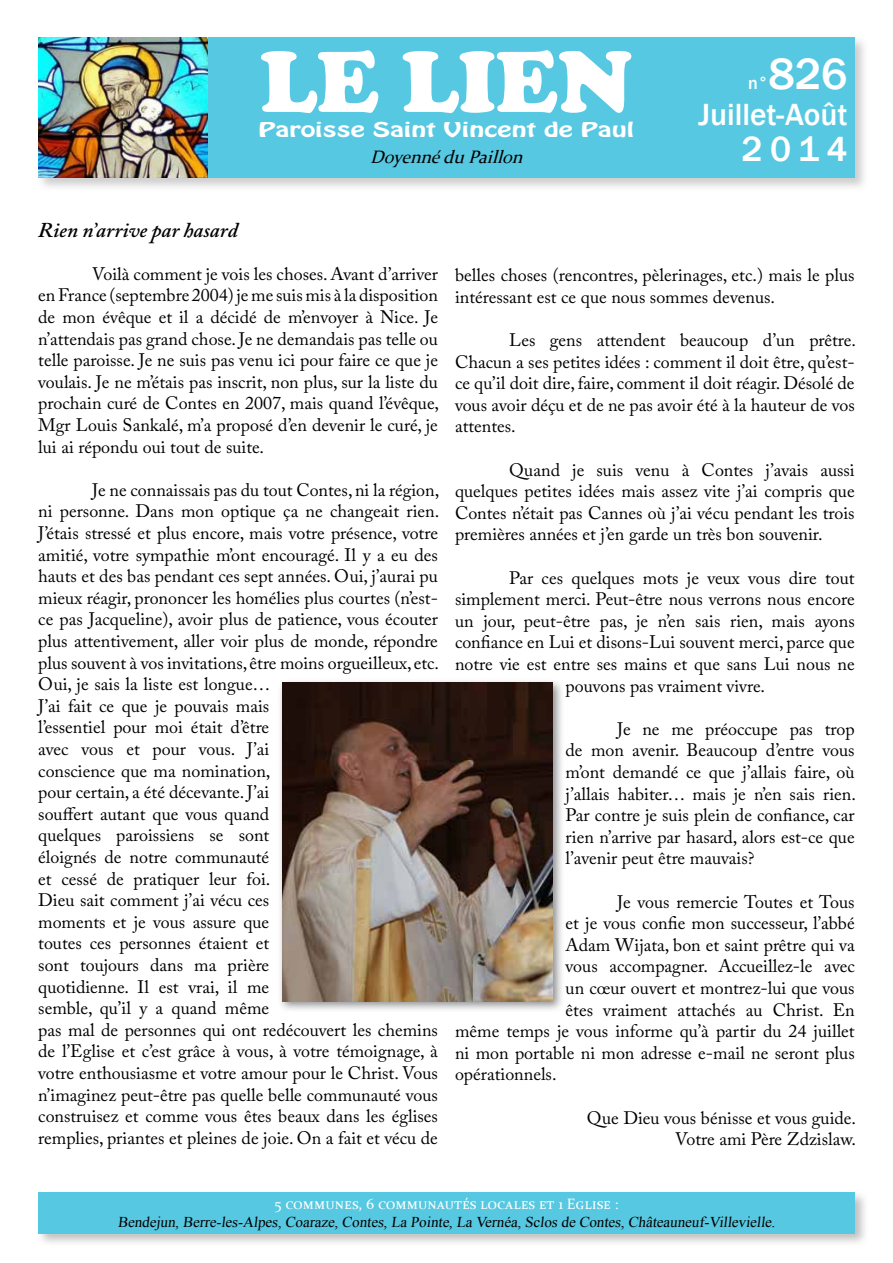
<style>
.page{position:relative;width:893px;height:1263px;background:#fff}
.page>*{position:absolute;margin:0;border:0;box-sizing:border-box;transform-origin:0 0}
.t1{font:900 90px "Cooper";color:#fff}
.t2{font:500 45px "Franklin Gothic";color:#fff}
.t3{font:500 36px "Franklin Gothic";color:#fff}
.t4{font:500 31.5px "Franklin Gothic";color:#fff}
.t5{font:italic 600 21px "Adobe Caslon Pro";color:#000}
.t6{font:18px/21.6px "Adobe Caslon Pro";color:#000;text-align:justify}
.t7{font:18px "Hobo Std";color:#fff;scale:1.5 1}
.t8{font:italic 18px "Constantia";color:#000}
.t9{font:500 18px "Franklin Gothic";color:#fff}
.t10{font:15px "Times New Roman";color:#000}
.t11{font:15px "Constantia";color:#fff}
</style>
<div class="page">
<div style="left:36px;top:35px;width:833px;height:156px;background:#bcbcbc;opacity:.75"></div>
<div style="left:38px;top:37px;width:817px;height:140px;background:#57c8e1"></div>
<div style="left:36px;top:1190px;width:833px;height:58px;background:#ababab;opacity:.75"></div>
<div style="left:38px;top:1192px;width:817px;height:41px;background:#57c8e1"></div>
<img style="left:38px;top:37px;width:170px;height:140px">
<div style="left:277px;top:678px;width:288px;height:335px;background:#6b6c6f;opacity:.75"></div>
<img style="left:282px;top:683px;width:271px;height:318px">
<h1 class="t1" style="left:260px;top:29px;width:374px">LE LIEN</h1>
<p class="t8" style="left:370px;top:145px;width:160px">DoyennéduPaillon</p>
<p class="t7" style="left:259px;top:118px;width:252px">Paroisse Saint Vincent de Paul</p>
<h2 class="t2" style="left:768px;top:46px;width:81px">826</h2>
<h3 class="t4" style="left:698px;top:95px;width:151px">Juillet-Août</h3>
<h3 class="t3" style="left:742px;top:127px;width:108px">2014</h3>
<p class="t9" style="left:748px;top:72px;width:22px">n°</p>
<p class="t5" style="left:38px;top:217px;width:201px">Rien n’arrive par hasard</p>
<p class="t6" style="left:38px;top:263px;width:402px;text-indent:54px">Voilà comment je vois les choses. Avant d’arriver en France (septembre 2004) je me suis mis à la disposition de mon évêque et il a décidé de m’envoyer à Nice. Je n’attendais pas grand chose. Je ne demandais pas telle ou telle paroisse. Je ne suis pas venu ici pour faire ce que je voulais. Je ne m’étais pas inscrit, non plus, sur la liste du prochain curé de Contes en 2007, mais quand l’évêque, Mgr Louis Sankalé, m’a proposé d’en devenir le curé, je lui ai répondu oui tout de suite.</p>
<p class="t6" style="left:38px;top:479px;width:402px;text-align:left;text-indent:54px">Je ne connaissais pas du tout Contes, ni la région, ni personne. Dans mon optique ça ne changeait rien.<br>J’étais stressé et plus encore, mais votre présence, votre amitié, votre sympathie m’ont encouragé. Il y a eu des hauts et des bas pendant ces sept années. Oui, j’aurai pu mieux réagir, prononcer les homélies plus courtes (n’est&shy;ce pas Jacqueline), avoir plus de patience, vous écouter plus attentivement, aller voir plus de monde, répondre plus souvent à vos invitations, être moins orgueilleux, etc.<br>Oui, je sais la liste est longue…<br>J’ai fait ce que je pouvais mais<br>l’essentiel pour moi était d’être<br>avec vous et pour vous. J’ai<br>conscience que ma nomination,<br>pour certain, a été décevante. J’ai<br>souffert autant que vous quand<br>quelques paroissiens se sont<br>éloignés de notre communauté<br>et cessé de pratiquer leur foi.<br>Dieu sait comment j’ai vécu ces<br>moments et je vous assure que<br>toutes ces personnes étaient et<br>sont toujours dans ma prière<br>quotidienne. Il est vrai, il me<br>semble, qu’il y a quand même<br>pas mal de personnes qui ont redécouvert les chemins de l’Eglise et c’est grâce à vous, à votre témoignage, à votre enthousiasme et votre amour pour le Christ. Vous n’imaginez peut-être pas quelle belle communauté vous construisez et comme vous êtes beaux dans les églises remplies, priantes et pleines de joie. On a fait et vécu de</p>
<p class="t6" style="left:455px;top:264px;width:401px">belles choses (rencontres, pèlerinages, etc.) mais le plus intéressant est ce que nous sommes devenus.</p>
<p class="t6" style="left:455px;top:329px;width:402px;text-indent:54px">Les gens attendent beaucoup d’un prêtre.<br>Chacun a ses petites idées : comment il doit être, qu’est&shy;ce qu’il doit dire, faire, comment il doit réagir. Désolé de vous avoir déçu et de ne pas avoir été à la hauteur de vos attentes.</p>
<p class="t6" style="left:455px;top:458px;width:401px;text-indent:54px">Quand je suis venu à Contes j’avais aussi quelques petites idées mais assez vite j’ai compris que Contes n’était pas Cannes où j’ai vécu pendant les trois premières années et j’en garde un très bon souvenir.</p>
<p class="t6" style="left:509px;top:566px;width:347px">Par ces quelques mots je veux vous dire tout</p>
<p class="t6" style="left:455px;top:588px;width:401px">simplement merci. Peut-être nous verrons nous encore</p>
<p class="t6" style="left:455px;top:610px;width:401px">un jour, peut-être pas, je n’en sais rien, mais ayons</p>
<p class="t6" style="left:455px;top:631px;width:401px">confiance en Lui et disons-Lui souvent merci, parce que</p>
<p class="t6" style="left:455px;top:653px;width:401px">notre vie est entre ses mains et que sans Lui nous ne</p>
<p class="t6" style="left:566px;top:674px;width:201px">pouvons pas vraiment vivre.</p>
<p class="t6" style="left:566px;top:718px;width:292px;text-indent:51px">Je ne me préoccupe pas trop de mon avenir. Beaucoup d’entre vous m’ont demandé ce que j’allais faire, où j’allais habiter… mais je n’en sais rien.<br>Par contre je suis plein de confiance, car rien n’arrive par hasard, alors est-ce que l’avenir peut être mauvais?</p>
<p class="t6" style="left:617px;top:890px;width:239px">Je vous remercie Toutes et Tous</p>
<p class="t6" style="left:566px;top:912px;width:291px">et je vous confie mon successeur, l’abbé</p>
<p class="t6" style="left:566px;top:934px;width:291px">Adam Wijata, bon et saint prêtre qui va</p>
<p class="t6" style="left:566px;top:955px;width:291px">vous accompagner. Accueillez-le avec</p>
<p class="t6" style="left:566px;top:977px;width:291px">un cœur ouvert et montrez-lui que vous</p>
<p class="t6" style="left:566px;top:998px;width:291px">êtes vraiment attachés au Christ. En</p>
<p class="t6" style="left:455px;top:1020px;width:401px">même temps je vous informe qu’à partir du 24 juillet</p>
<p class="t6" style="left:455px;top:1042px;width:401px">ni mon portable ni mon adresse e-mail ne seront plus</p>
<p class="t6" style="left:455px;top:1063px;width:103px">opérationnels.</p>
<p class="t6" style="left:587px;top:1106px;width:271px;text-align:right">Que Dieu vous bénisse et vous guide.<br>Votre ami Père Zdzislaw.</p>
<p class="t11" style="left:274px;top:1194px;width:346px">5 communes, 6 communautés locales et 1 Eglise :</p>
<p class="t10" style="left:118px;top:1212px;width:661px">Bendejun, Berre-les-Alp es, Coaraze, Contes, La Pointe, La Vernéa, Sclos de Contes, Châteauneuf-Villevielle.</p>
</div>
